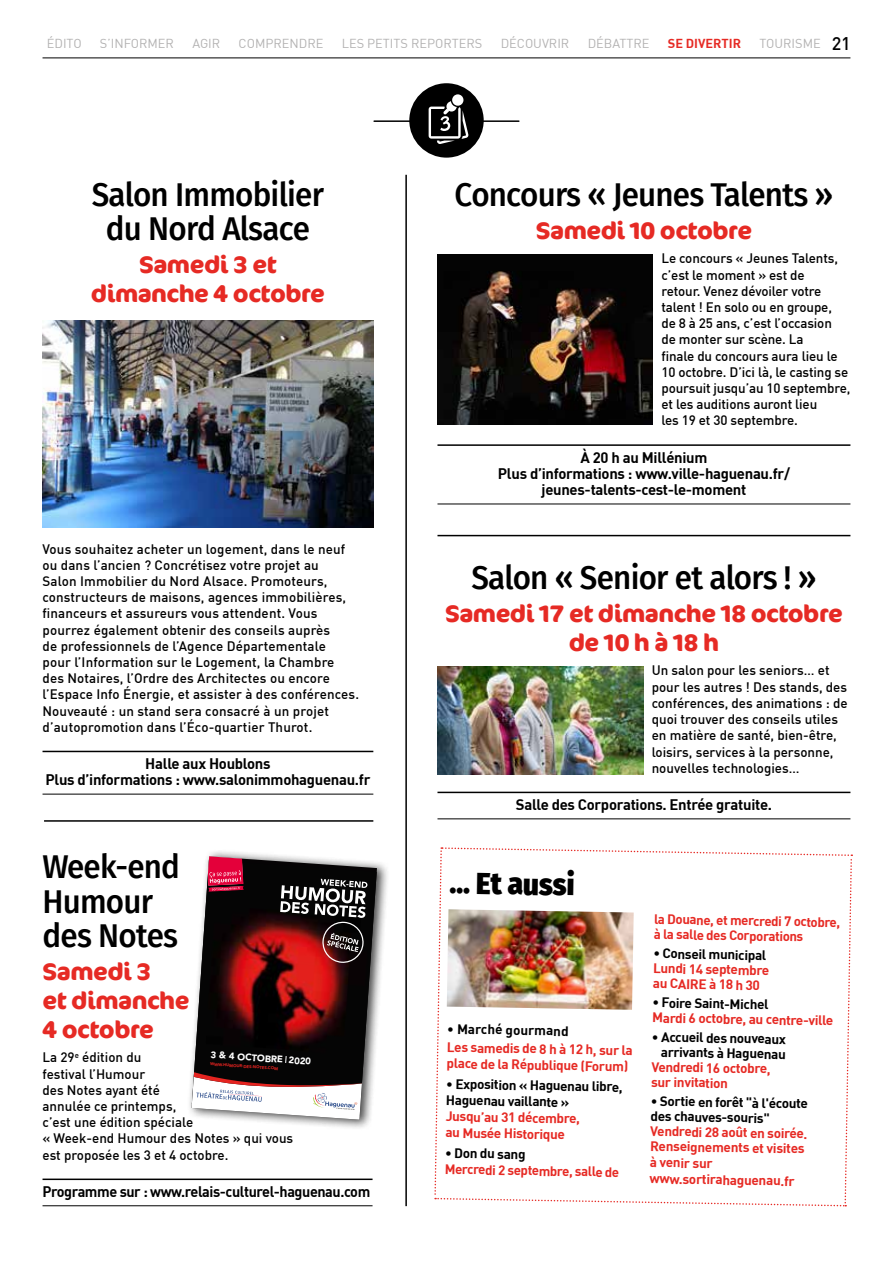
<style>
.page{position:relative;width:893px;height:1263px;background:#fff}
.page>*{position:absolute;margin:0;border:0;box-sizing:border-box;transform-origin:0 0}
.t1{font:500 33px/34.5px "Fira Sans";letter-spacing:-.025em;color:#000;text-align:center;scale:.95 1}
.t2{font:800 30px "Fira Sans";color:#000;scale:.95 1}
.t3{font:700 24px/28.8px "Cocon";letter-spacing:-.02em;color:#e62a24;text-align:center}
.t4{font:700 15px/16.2px "DIN";letter-spacing:-.02em;color:#000;text-align:center}
.t5{font:700 15px "DIN";letter-spacing:-.02em;color:#000;scale:.96 1}
.t6{font:500 13.5px/16.2px "DIN";color:#000}
.t7{font:700 13.5px/15px "DIN";color:#e62a24}
.t8{font:700 13.5px/15px "DIN";color:#000}
.t9{font:12.75px "DIN";color:#b3b2b2}
.t10{font:700 12.75px "DIN";color:#e62a24}
.t11{font:900 9.45px "Avenir LT Std";color:#fff}
.t12{font:900 4.05px "Avenir LT Std";color:#e52320}
.s1{font-weight:500;font-size:18px;color:#000}
</style>
<div class="page">
<hr style="left:43px;top:58px;width:807px;height:1px;background:#000">
<div style="left:409px;top:83px;width:75px;height:75px;background:#000;border-radius:50%"></div>
<hr style="left:374px;top:120px;width:145px;height:2px;background:#000">
<div style="left:452px;top:94px;width:11px;height:12px;background:#fff;border-radius:50%"></div>
<svg style="left:429px;top:101px;width:40px;height:43px"></svg>
<hr style="left:405px;top:175px;width:2px;height:1031px;background:#000">
<svg style="left:434px;top:847px;width:419px;height:360px"></svg>
<img style="left:447px;top:909px;width:187px;height:101px">
<hr style="left:43px;top:751px;width:330px;height:1px;background:#000">
<hr style="left:43px;top:794px;width:330px;height:1px;background:#000">
<hr style="left:43px;top:1178px;width:330px;height:2px;background:#000">
<hr style="left:43px;top:1205px;width:330px;height:1px;background:#000">
<hr style="left:437px;top:444px;width:413px;height:2px;background:#000">
<hr style="left:437px;top:504px;width:413px;height:1px;background:#000">
<hr style="left:437px;top:792px;width:413px;height:1px;background:#000">
<hr style="left:437px;top:819px;width:413px;height:1px;background:#000">
<img style="left:43px;top:321px;width:330px;height:206px">
<hr style="left:44px;top:820px;width:329px;height:2px;background:#000">
<hr style="left:437px;top:535px;width:413px;height:1px;background:#000">
<div style="left:186px;top:849px;width:204px;height:281px;background:#000;opacity:.73"></div>
<svg style="left:192px;top:856px;width:185px;height:264px"></svg>
<img style="left:437px;top:254px;width:216px;height:170px">
<img style="left:437px;top:666px;width:206px;height:108px">
<p class="t9" style="left:47px;top:38px;width:36px">ÉDITO</p>
<p class="t9" style="left:100px;top:38px;width:75px">S’INFORMER</p>
<p class="t9" style="left:192px;top:38px;width:29px">AGIR</p>
<p class="t9" style="left:239px;top:38px;width:86px">COMPRENDRE</p>
<p class="t9" style="left:342px;top:38px;width:142px">LES PETITS REPORTERS</p>
<p class="t9" style="left:501px;top:38px;width:70px">DÉCOUVRIR</p>
<p class="t9" style="left:588px;top:38px;width:63px">DÉBATTRE</p>
<p class="t10" style="left:668px;top:38px;width:75px">SE DIVERTIR</p>
<p class="t9" style="left:759px;top:38px;width:93px">TOURISME <span class="s1">21</span></p>
<h1 class="t1" style="left:92px;top:175px;width:246px">Salon Immobilier du Nord Alsace</h1>
<h3 class="t3" style="left:91px;top:251px;width:236px">Samedi 3 et dimanche 4 octobre</h3>
<p class="t6" style="left:43px;top:541px;width:318px">Vous souhaitez acheter un logement, dans le neuf ou dans l’ancien ? Concrétisez votre projet au<br>Salon Immobilier du Nord Alsace. Promoteurs, constructeurs de maisons, agences immobilières, financeurs et assureurs vous attendent. Vous pourrez également obtenir des conseils auprès<br>de professionnels de l’Agence Départementale<br>pour l’Information sur le Logement, la Chambre des Notaires, l’Ordre des Architectes ou encore l’Espace Info Énergie, et assister à des conférences.<br>Nouveauté : un stand sera consacré à un projet d’autopromotion dans l’Éco-quartier Thurot.</p>
<p class="t4" style="left:45px;top:756px;width:326px">Halle aux Houblons<br>Plus d’informations : www.salonimmohaguenau.fr</p>
<h1 class="t1" style="left:43px;top:847px;width:146px;text-align:left">Week-end<br>Humour des Notes</h1>
<h3 class="t3" style="left:43px;top:958px;width:148px;text-align:left">Samedi 3<br>et dimanche<br>4 octobre</h3>
<p class="t6" style="left:43px;top:1050px;width:252px">La 29<sup>e</sup> édition du<br>festival l’Humour<br>des Notes ayant été<br>annulée ce printemps,<br>c’est une édition spéciale<br>« Week-end Humour des Notes » qui vous est proposée les 3 et 4 octobre.</p>
<p class="t5" style="left:43px;top:1184px;width:343px">Programme sur : www.relais-culturel-haguenau.com</p>
<p class="t11" style="left:211px;top:1049px;width:102px;rotate:4deg">3 &amp; 4 OCTOBRE 2020</p>
<p class="t12" style="left:210px;top:1061px;width:70px;rotate:4deg">WWW.HUMOUR-DES-NOTES.COM</p>
<h1 class="t1" style="left:455px;top:175px;width:400px">Concours « Jeunes Talents »</h1>
<h3 class="t3" style="left:536px;top:216px;width:218px">Samedi 10 octobre</h3>
<p class="t6" style="left:661px;top:251px;width:190px">Le concours « Jeunes Talents, c’est le moment » est de<br>retour. Venez dévoiler votre talent ! En solo ou en groupe,<br>de 8 à 25 ans, c’est l’occasion<br>de monter sur scène. La<br>finale du concours aura lieu le<br>10 octobre. D’ici là, le casting se poursuit jusqu’au 10 septembre, et les auditions auront lieu<br>les 19 et 30 septembre.</p>
<p class="t4" style="left:498px;top:450px;width:294px">À 20 h au Millénium<br>Plus d’informations : www.ville-haguenau.fr/ jeunes-talents-cest-le-moment</p>
<h1 class="t1" style="left:471px;top:558px;width:365px">Salon « Senior et alors ! »</h1>
<h3 class="t3" style="left:445px;top:600px;width:399px">Samedi 17 et dimanche 18 octobre de 10 h à 18 h</h3>
<p class="t6" style="left:652px;top:663px;width:197px">Un salon pour les seniors… et pour les autres ! Des stands, des conférences, des animations : de quoi trouver des conseils utiles en matière de santé, bien-être, loisirs, services à la personne, nouvelles technologies…</p>
<p class="t4" style="left:516px;top:797px;width:258px">Salle des Corporations. Entrée gratuite.</p>
<h2 class="t2" style="left:450px;top:856px;width:133px;rotate:1deg">… Et aussi</h2>
<p class="t8" style="left:447px;top:1022px;width:123px;rotate:1deg">• Marché gourmand</p>
<p class="t7" style="left:447px;top:1039px;width:187px;line-height:16.2px;rotate:1deg">Les samedis de 8 h à 12 h, sur la place de la République (Forum)</p>
<p class="t8" style="left:446px;top:1076px;width:178px;line-height:16.2px;rotate:1deg">• Exposition « Haguenau libre,<br>Haguenau vaillante »</p>
<p class="t7" style="left:446px;top:1108px;width:136px;line-height:16.2px;rotate:1deg">Jusqu’au 31 décembre, au Musée Historique</p>
<p class="t8" style="left:445px;top:1146px;width:82px;rotate:1deg">• Don du sang</p>
<p class="t7" style="left:445px;top:1162px;width:176px;rotate:1deg">Mercredi 2 septembre, salle de</p>
<p class="t7" style="left:654px;top:912px;width:188px;rotate:1deg">la Douane, et mercredi 7 octobre, à la salle des Corporations</p>
<p class="t8" style="left:654px;top:946px;width:114px;rotate:1deg">• Conseil municipal</p>
<p class="t7" style="left:653px;top:961px;width:118px;rotate:1deg">Lundi 14 septembre au CAIRE à 18 h 30</p>
<p class="t8" style="left:653px;top:995px;width:117px;rotate:1deg">• Foire Saint-Michel</p>
<p class="t7" style="left:652px;top:1010px;width:183px;rotate:1deg">Mardi 6 octobre, au centre-ville</p>
<p class="t8" style="left:652px;top:1030px;width:136px;text-align:right;rotate:1deg">• Accueil des nouveaux arrivants à Haguenau</p>
<p class="t7" style="left:652px;top:1060px;width:121px;rotate:1deg">Vendredi 16 octobre, sur invitation</p>
<p class="t8" style="left:651px;top:1094px;width:159px;rotate:1deg">• Sortie en forêt "à l'écoute des chauves-souris"</p>
<p class="t7" style="left:650px;top:1123px;width:159px;line-height:15.8px;rotate:1deg">Vendredi 28 août en soirée.<br>Renseignements et visites à venir sur www.sortirahaguenau.fr</p>
</div>
